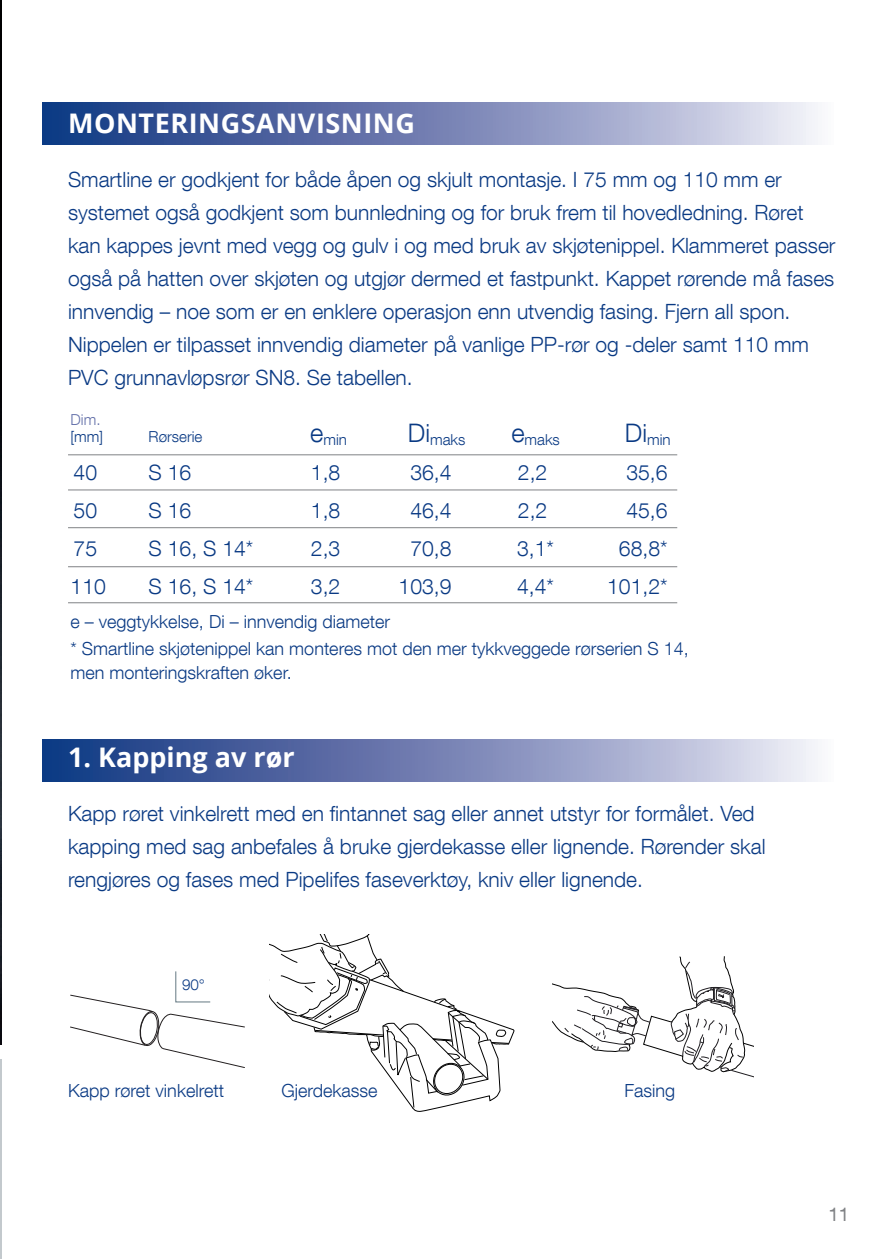
<style>
.page{position:relative;width:893px;height:1259px;background:#fff}
.page>*{position:absolute;margin:0;border:0;box-sizing:border-box;transform-origin:0 0}
.Hvite_headinger{font:700 27px "Open Sans";letter-spacing:.02em;color:#fff}
.Hvite_headinger-2{font:700 27px "Open Sans";color:#fff}
.Hvite_headinger-3{font:300 21.3px "Helvetica Neue LT Com";color:#0a3a84}
.Hvite_headinger-4{font:300 21px/33px "Helvetica Neue LT Com";color:#0a3a84}
.t1{font:18.9px "Helvetica Neue LT Com";color:#808285}
.Hvite_headinger-5{font:300 18px/23.4px "Helvetica Neue LT Com";color:#0a3a84}
.t2{font:300 15.3px "Helvetica Neue LT Com";color:#0a3a84}
.Hvite_headinger-6{font:300 15px "Helvetica Neue LT Com";color:#0a3a84}
.Hvite_headinger-7{font:300 15px "Helvetica Neue LT Com";color:#6370a9}
</style>
<div class="page">
<hr style="left:0;top:1059px;width:2px;height:200px;background:#c3c9cd">
<img style="left:0;top:0;width:2px;height:1044px">
<svg style="left:43px;top:102px;width:775px;height:43px;background:#7887b6"></svg>
<svg style="left:43px;top:739px;width:775px;height:43px;background:#7887b6"></svg>
<svg style="left:270px;top:934px;width:244px;height:178px"></svg>
<svg style="left:70px;top:971px;width:175px;height:96px"></svg>
<svg style="left:553px;top:956px;width:200px;height:121px"></svg>
<hr style="left:68px;top:454px;width:609px;height:1px;background:#808285">
<hr style="left:68px;top:489px;width:609px;height:1px;background:#808285">
<hr style="left:68px;top:527px;width:609px;height:1px;background:#808285">
<hr style="left:68px;top:566px;width:609px;height:1px;background:#808285">
<hr style="left:68px;top:602px;width:609px;height:1px;background:#808285">
<p class="Hvite_headinger" style="left:68px;top:104px;width:348px">MONTERINGSANVISNING</p>
<p class="Hvite_headinger-4" style="left:68px;top:162px;width:769px">Smartline er godkjent for både åpen og skjult montasje. I 75 mm og 110 mm er systemet også godkjent som bunnledning og for bruk frem til hovedledning. Røret kan kappes jevnt med vegg og gulv i og med bruk av skjøtenippel. Klammeret passer også på hatten over skjøten og utgjør dermed et fastpunkt. Kappet rørende må fases innvendig – noe som er en enklere operasjon enn utvendig fasing. Fjern all spon.<br>Nippelen er tilpasset innvendig diameter på vanlige PP-rør og -deler samt 110 mm PVC grunnavløpsrør SN8. Se tabellen.</p>
<p class="Hvite_headinger-7" style="left:71px;top:410px;width:31px">Dim.</p>
<p class="Hvite_headinger-6" style="left:71px;top:427px;width:34px">[mm]</p>
<p class="Hvite_headinger-6" style="left:149px;top:427px;width:55px">Rørserie</p>
<p class="Hvite_headinger-6" style="left:310px;top:430px;width:38px"><sup>e</sup>min</p>
<p class="Hvite_headinger-6" style="left:408px;top:430px;width:59px"><sup>Di</sup>maks</p>
<p class="Hvite_headinger-6" style="left:511px;top:430px;width:50px"><sup>e</sup>maks</p>
<p class="Hvite_headinger-6" style="left:625px;top:430px;width:47px"><sup>Di</sup>min</p>
<p class="Hvite_headinger-3" style="left:74px;top:459px;width:25px">40</p>
<p class="Hvite_headinger-3" style="left:149px;top:459px;width:44px">S 16</p>
<p class="Hvite_headinger-3" style="left:311px;top:459px;width:31px">1,8</p>
<p class="Hvite_headinger-3" style="left:410px;top:459px;width:43px">36,4</p>
<p class="Hvite_headinger-3" style="left:518px;top:459px;width:31px">2,2</p>
<p class="Hvite_headinger-3" style="left:626px;top:459px;width:43px">35,6</p>
<p class="Hvite_headinger-3" style="left:74px;top:497px;width:25px">50</p>
<p class="Hvite_headinger-3" style="left:149px;top:497px;width:44px">S 16</p>
<p class="Hvite_headinger-3" style="left:311px;top:497px;width:31px">1,8</p>
<p class="Hvite_headinger-3" style="left:410px;top:497px;width:43px">46,4</p>
<p class="Hvite_headinger-3" style="left:518px;top:497px;width:31px">2,2</p>
<p class="Hvite_headinger-3" style="left:626px;top:497px;width:43px">45,6</p>
<p class="Hvite_headinger-3" style="left:74px;top:535px;width:25px">75</p>
<p class="Hvite_headinger-3" style="left:149px;top:535px;width:106px">S 16, S 14*</p>
<p class="Hvite_headinger-3" style="left:311px;top:535px;width:31px">2,3</p>
<p class="Hvite_headinger-3" style="left:410px;top:535px;width:43px">70,8</p>
<p class="Hvite_headinger-3" style="left:517px;top:535px;width:38px">3,1*</p>
<p class="Hvite_headinger-3" style="left:619px;top:535px;width:50px">68,8*</p>
<p class="Hvite_headinger-3" style="left:71px;top:573px;width:37px">110</p>
<p class="Hvite_headinger-3" style="left:149px;top:573px;width:106px">S 16, S 14*</p>
<p class="Hvite_headinger-3" style="left:311px;top:573px;width:31px">3,2</p>
<p class="Hvite_headinger-3" style="left:399px;top:573px;width:54px">103,9</p>
<p class="Hvite_headinger-3" style="left:517px;top:573px;width:38px">4,4*</p>
<p class="Hvite_headinger-3" style="left:607px;top:573px;width:62px">101,2*</p>
<p class="Hvite_headinger-5" style="left:71px;top:609px;width:321px">e – veggtykkelse, Di – innvendig diameter</p>
<p class="Hvite_headinger-5" style="left:71px;top:637px;width:620px">* Smartline skjøtenippel kan monteres mot den mer tykkveggede rørserien S 14, men monteringskraften øker.</p>
<p class="Hvite_headinger-2" style="left:68px;top:737px;width:228px">1. Kapping av rør</p>
<p class="Hvite_headinger-4" style="left:68px;top:796px;width:699px">Kapp røret vinkelrett med en fintannet sag eller annet utstyr for formålet. Ved kapping med sag anbefales å bruke gjerdekasse eller lignende. Rørender skal rengjøres og fases med Pipelifes faseverktøy, kniv eller lignende.</p>
<p class="t2" style="left:182px;top:975px;width:24px">90°</p>
<p class="Hvite_headinger-5" style="left:281px;top:1079px;width:98px">Gjerdekasse</p>
<p class="Hvite_headinger-5" style="left:68px;top:1079px;width:158px">Kapp røret vinkelrett</p>
<p class="Hvite_headinger-5" style="left:624px;top:1079px;width:52px">Fasing</p>
<p class="t1" style="left:828px;top:1203px;width:23px">11</p>
</div>
